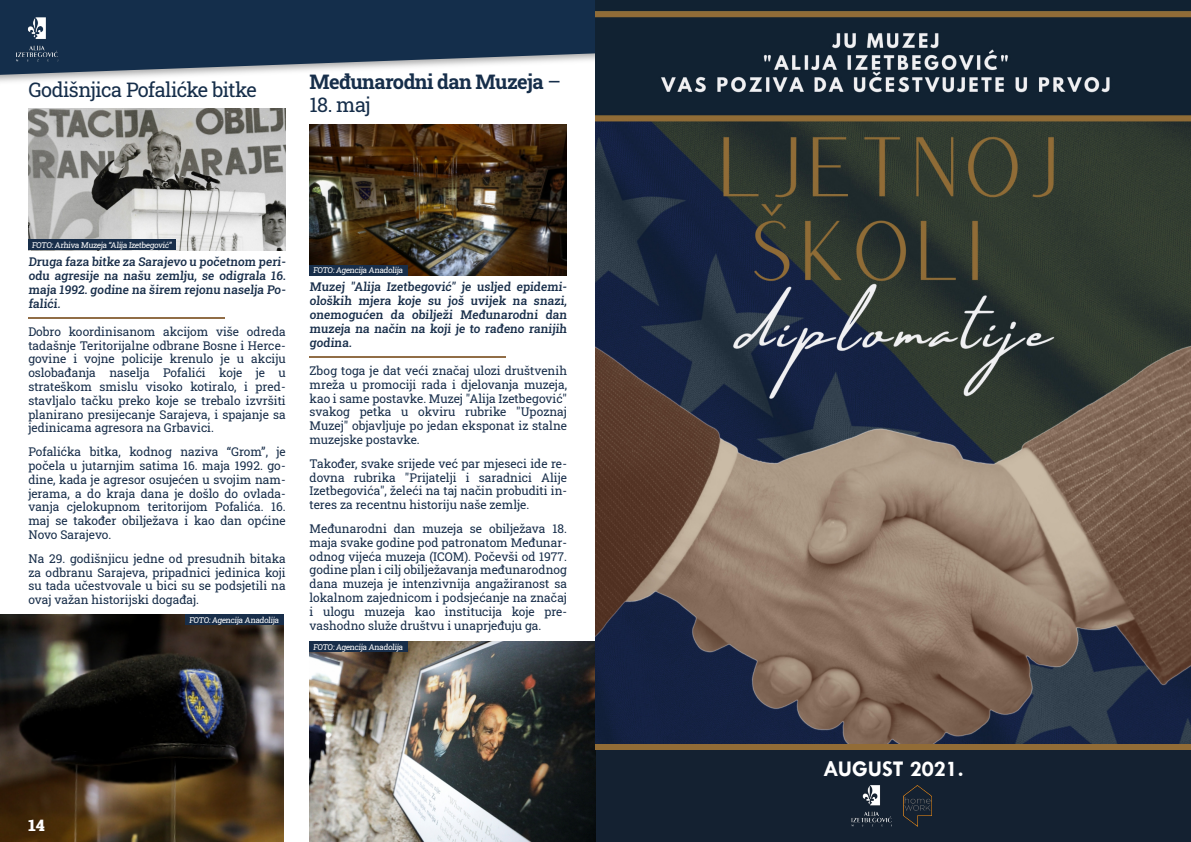
<style>
.page{position:relative;width:1191px;height:842px;background:#fff}
.page>*{position:absolute;margin:0;border:0;box-sizing:border-box;transform-origin:0 0}
.t1{font:700 22.6px "Tw Cen";color:#fff}
.t2{font:20px "Roboto Slab";letter-spacing:-.03em;color:#162e4a}
.t3{font:700 20px "Roboto Slab";letter-spacing:-.03em;color:#162e4a}
.t4{font:900 16.1px "Roboto Slab";color:#fff}
.t5{font:12px/13.8px "Roboto Slab";color:#182e4a;text-align:justify}
.t6{font:500 12px/13.8px "Roboto Slab";color:#182e4a;text-align:justify}
.t7{font:8px "Roboto Slab";letter-spacing:-.03em;color:#fff}
.s1{font-weight:400}
</style>
<div class="page">
<div style="left:595px;top:0;width:596px;height:842px;background:#142131"></div>
<img style="left:851px;top:785px;width:41px;height:42px">
<img style="left:0;top:615px;width:284px;height:227px">
<svg style="left:75px;top:0;width:520px;height:75px;fill:#142e4b"></svg>
<img style="left:0;top:0;width:75px;height:75px">
<hr style="left:309px;top:356px;width:197px;height:1px;background:#916d46">
<img style="left:28px;top:108px;width:258px;height:142px">
<hr style="left:28px;top:317px;width:197px;height:1px;background:#916d46">
<div style="left:28px;top:240px;width:148px;height:10px;background:#182e4a"></div>
<img style="left:309px;top:124px;width:258px;height:151px">
<img style="left:309px;top:641px;width:286px;height:201px">
<div style="left:309px;top:641px;width:98px;height:11px;background:#182e4a"></div>
<div style="left:186px;top:615px;width:98px;height:10px;background:#182e4a"></div>
<div style="left:309px;top:265px;width:98px;height:10px;background:#182e4a"></div>
<img style="left:595px;top:10px;width:596px;height:734px">
<div style="left:595px;top:744px;width:596px;height:5px;background:#926c36"></div>
<img style="left:903px;top:786px;width:28px;height:41px">
<h2 class="t2" style="left:28px;top:76px;width:230px">Godišnjica Pofalićke bitke</h2>
<h2 class="t3" style="left:309px;top:68px;width:253px">Međunarodni dan Muzeja <span class="s1">–</span></h2>
<h2 class="t2" style="left:309px;top:91px;width:62px">18. maj</h2>
<p class="t7" style="left:32px;top:240px;width:142px">FOTO: Arhiva Muzeja “Alija Izetbegović”</p>
<p class="t6" style="left:28px;top:255px;width:260px">Druga faza bitke za Sarajevo u početnom peri&shy;odu agresije na našu zemlju, se odigrala 16. maja 1992. godine na širem rejonu naselja Po&shy;falići.</p>
<p class="t5" style="left:28px;top:324px;width:259px">Dobro koordinisanom akcijom više odreda tadašnje Teritorijalne odbrane Bosne i Herce&shy;govine i vojne policije krenulo je u akciju oslobađanja naselja Pofalići koje je u strateškom smislu visoko kotiralo, i pred&shy;stavljalo tačku preko koje se trebalo izvršiti planirano presijecanje Sarajeva, i spajanje sa jedinicama agresora na Grbavici.</p>
<p class="t5" style="left:28px;top:445px;width:259px">Pofalićka bitka, kodnog naziva “Grom”, je počela u jutarnjim satima 16. maja 1992. go&shy;dine, kada je agresor osujećen u svojim nam&shy;jerama, a do kraja dana je došlo do ovlada&shy;vanja cjelokupnom teritorijom Pofalića. 16. maj se također obilježava i kao dan općine Novo Sarajevo.</p>
<p class="t5" style="left:28px;top:551px;width:259px">Na 29. godišnjicu jedne od presudnih bitaka za odbranu Sarajeva, pripadnici jedinica koji su tada učestvovale u bici su se podsjetili na ovaj važan historijski događaj.</p>
<p class="t7" style="left:189px;top:614px;width:92px">FOTO: Agencija Anadolija</p>
<p class="t7" style="left:313px;top:265px;width:92px">FOTO: Agencija Anadolija</p>
<p class="t6" style="left:309px;top:280px;width:260px">Muzej "Alija Izetbegović" je usljed epidemi&shy;oloških mjera koje su još uvijek na snazi, onemogućen da obilježi Međunarodni dan muzeja na način na koji je to rađeno ranijih godina.</p>
<p class="t5" style="left:309px;top:363px;width:259px">Zbog toga je dat veći značaj ulozi društvenih mreža u promociji rada i djelovanja muzeja, kao i same postavke. Muzej "Alija Izetbegović" svakog petka u okviru rubrike "Upoznaj Muzej" objavljuje po jedan eksponat iz stalne muzejske postavke.</p>
<p class="t5" style="left:309px;top:456px;width:259px">Također, svake srijede već par mjeseci ide re&shy;dovna rubrika "Prijatelji i saradnici Alije Izetbegovića", želeći na taj način probuditi in&shy;teres za recentnu historiju naše zemlje.</p>
<p class="t5" style="left:309px;top:521px;width:259px">Međunarodni dan muzeja se obilježava 18. maja svake godine pod patronatom Međunar&shy;odnog vijeća muzeja (ICOM). Počevši od 1977. godine plan i cilj obilježavanja međunarodnog dana muzeja je intenzivnija angažiranost sa lokalnom zajednicom i podsjećanje na značaj i ulogu muzeja kao institucija koje pre&shy;vashodno služe društvu i unaprjeđuju ga.</p>
<p class="t7" style="left:313px;top:641px;width:92px">FOTO: Agencija Anadolija</p>
<h3 class="t4" style="left:28px;top:814px;width:18px">14</h3>
<h1 class="t1" style="left:823px;top:760px;width:142px">AUGUST 2021.</h1>
</div>
